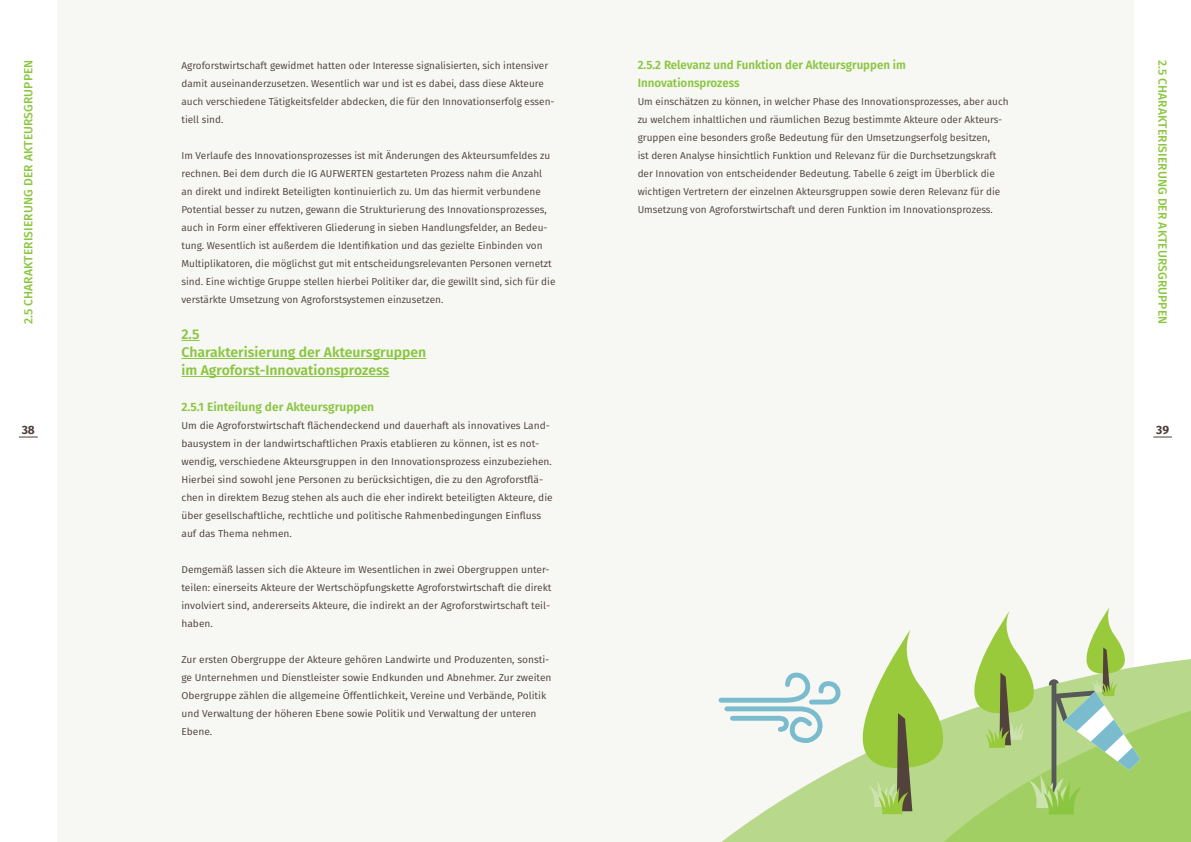
<style>
.page{position:relative;width:1191px;height:842px;background:#fff}
.page>*{position:absolute;margin:0;border:0;box-sizing:border-box;transform-origin:0 0}
.t1{font:600 14px/18px "Fira Sans";color:#8bc640}
.t2{font:500 12px "Fira Sans";letter-spacing:.01em;color:#8bc640}
.t3{font:600 12px/18px "Fira Sans";color:#8bc640;scale:.96 1}
.t4{font:600 12px "Fira Sans";color:#8bc640}
.t5{font:700 12px "Fira Sans";color:#4c3e39}
.t6{font:10px/18px "Fira Sans";color:#4c3e39}
</style>
<div class="page">
<div style="left:595px;top:0;width:539px;height:842px;background:#f7f7f4"></div>
<div style="left:57px;top:0;width:538px;height:842px;background:#f7f7f4"></div>
<svg style="left:19px;top:436px;width:19px;height:1px"></svg>
<svg style="left:1153px;top:436px;width:18px;height:1px"></svg>
<svg style="left:181px;top:340px;width:18px;height:1px"></svg>
<hr style="left:181px;top:358px;width:245px;height:1px;background:#8bc640">
<hr style="left:181px;top:376px;width:208px;height:1px;background:#8bc640">
<svg style="left:721px;top:659px;width:470px;height:183px;background:#aed479"></svg>
<svg style="left:718px;top:608px;width:426px;height:207px"></svg>
<p class="t3" style="left:637px;top:55px;width:281px">2.5.2 Relevanz und Funktion der Akteursgruppen im<br>Innovationsprozess</p>
<p class="t6" style="left:637px;top:92px;width:372px">Um einschätzen zu können, in welcher Phase des Innovationsprozesses, aber auch zu welchem inhaltlichen und räumlichen Bezug bestimmte Akteure oder Akteurs&shy;gruppen eine besonders große Bedeutung für den Umsetzungserfolg besitzen,<br>ist deren Analyse hinsichtlich Funktion und Relevanz für die Durchsetzungskraft der Innovation von entscheidender Bedeutung. Tabelle 6 zeigt im Überblick die wichtigen Vertretern der einzelnen Akteursgruppen sowie deren Relevanz für die Umsetzung von Agroforstwirtschaft und deren Funktion im Innovationsprozess.</p>
<p class="t2" style="left:19px;top:324px;width:266px;rotate:-90deg">2.5 CHARAKTERISIERUNG DER AKTEURSGRUPPEN</p>
<p class="t2" style="left:1172px;top:60px;width:266px;rotate:90deg">2.5 CHARAKTERISIERUNG DER AKTEURSGRUPPEN</p>
<p class="t6" style="left:181px;top:56px;width:374px">Agroforstwirtschaft gewidmet hatten oder Interesse signalisierten, sich intensiver damit auseinanderzusetzen. Wesentlich war und ist es dabei, dass diese Akteure auch verschiedene Tätigkeitsfelder abdecken, die für den Innovationserfolg essen&shy;tiell sind.</p>
<p class="t6" style="left:181px;top:146px;width:375px">Im Verlaufe des Innovationsprozesses ist mit Änderungen des Akteursumfeldes zu rechnen. Bei dem durch die IG AUFWERTEN gestarteten Prozess nahm die Anzahl an direkt und indirekt Beteiligten kontinuierlich zu. Um das hiermit verbundene Potential besser zu nutzen, gewann die Strukturierung des Innovationsprozesses, auch in Form einer effektiveren Gliederung in sieben Handlungsfelder, an Bedeu&shy;tung. Wesentlich ist außerdem die Identifikation und das gezielte Einbinden von Multiplikatoren, die möglichst gut mit entscheidungsrelevanten Personen vernetzt sind. Eine wichtige Gruppe stellen hierbei Politiker dar, die gewillt sind, sich für die verstärkte Umsetzung von Agroforstsystemen einzusetzen.</p>
<h1 class="t1" style="left:181px;top:324px;width:246px">2.5<br>Charakterisierung der Akteursgruppen im Agroforst-Innovationsprozess</h1>
<p class="t4" style="left:181px;top:397px;width:194px">2.5.1 Einteilung der Akteursgruppen</p>
<p class="t6" style="left:181px;top:416px;width:373px">Um die Agroforstwirtschaft flächendeckend und dauerhaft als innovatives Land&shy;bausystem in der landwirtschaftlichen Praxis etablieren zu können, ist es not&shy;wendig, verschiedene Akteursgruppen in den Innovationsprozess einzubeziehen.<br>Hierbei sind sowohl jene Personen zu berücksichtigen, die zu den Agroforstflä&shy;chen in direktem Bezug stehen als auch die eher indirekt beteiligten Akteure, die über gesellschaftliche, rechtliche und politische Rahmenbedingungen Einfluss auf das Thema nehmen.</p>
<p class="t6" style="left:181px;top:560px;width:371px">Demgemäß lassen sich die Akteure im Wesentlichen in zwei Obergruppen unter&shy;teilen: einerseits Akteure der Wertschöpfungskette Agroforstwirtschaft die direkt involviert sind, andererseits Akteure, die indirekt an der Agroforstwirtschaft teil&shy;haben.</p>
<p class="t6" style="left:181px;top:650px;width:371px">Zur ersten Obergruppe der Akteure gehören Landwirte und Produzenten, sonsti&shy;ge Unternehmen und Dienstleister sowie Endkunden und Abnehmer. Zur zweiten Obergruppe zählen die allgemeine Öffentlichkeit, Vereine und Verbände, Politik und Verwaltung der höheren Ebene sowie Politik und Verwaltung der unteren Ebene.</p>
<p class="t5" style="left:22px;top:419px;width:15px">38</p>
<p class="t5" style="left:1156px;top:419px;width:14px">39</p>
</div>
